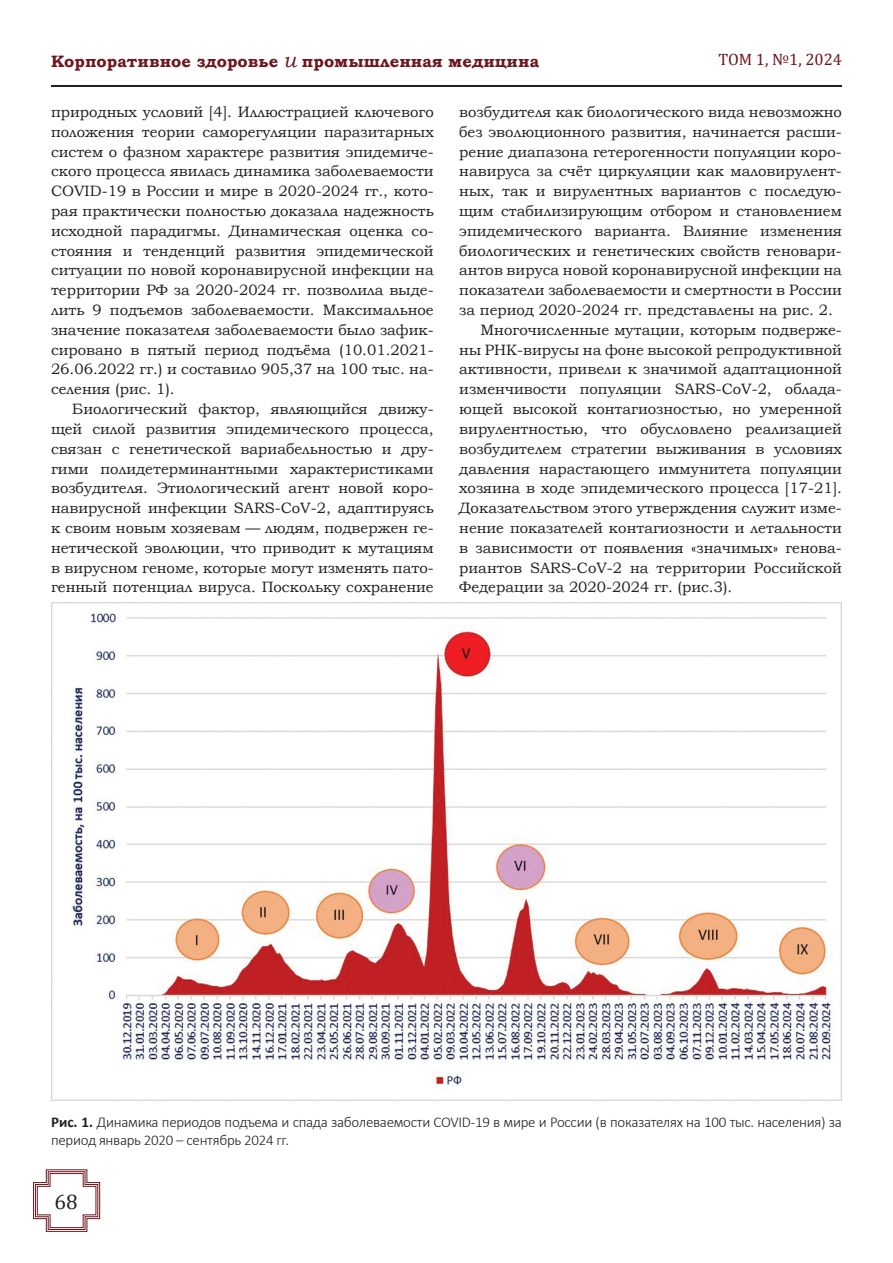
<style>
.page{position:relative;width:893px;height:1263px;background:#fff}
.page>*{position:absolute;margin:0;border:0;box-sizing:border-box;transform-origin:0 0}
.t1{font:21px "Cambria";color:#231f20}
.t2{font:700 16.5px "Bookman Old Style";color:#6e161d}
.t3{font:16.5px "Cambria";color:#6e161d}
.клинический_пример_т{font:15px/19.8px "Bookman Old Style";color:#231f20;text-align:justify}
.t4{font:300 15px/18px "Calibri";letter-spacing:-.02em;color:#231f20}
.s1{font-weight:400;font-style:italic;font-size:21px}
.s2{font-weight:700}
</style>
<div class="page">
<svg style="left:33px;top:1169px;width:67px;height:63px"></svg>
<hr style="left:51px;top:85px;width:791px;height:1px;background:#231f20">
<hr style="left:51px;top:86px;width:791px;height:1px;background:#231f20">
<img style="left:51px;top:603px;width:791px;height:497px">
<p class="t2" style="left:51px;top:49px;width:490px">Корпоративное здоровье <span class="s1">и</span> промышленная медицина</p>
<p class="t3" style="left:718px;top:49px;width:125px">ТОМ 1, №1, 2024</p>
<p class="клинический_пример_т" style="left:51px;top:102px;width:384px">природных условий [4]. Иллюстрацией ключевого положения теории саморегуляции паразитарных систем о фазном характере развития эпидемиче&shy;ского процесса явилась динамика заболеваемости COVID-19 в России и мире в 2020-2024 гг., кото&shy;рая практически полностью доказала надежность исходной парадигмы. Динамическая оценка со&shy;стояния и тенденций развития эпидемической ситуации по новой коронавирусной инфекции на территории РФ за 2020-2024 гг. позволила выде&shy;лить 9 подъемов заболеваемости. Максимальное значение показателя заболеваемости было зафик&shy;сировано в пятый период подъёма (10.01.2021- 26.06.2022 гг.) и составило 905,37 на 100 тыс. на&shy;селения (рис. 1).</p>
<p class="клинический_пример_т" style="left:51px;top:399px;width:384px;text-indent:21px">Биологический фактор, являющийся движу&shy;щей силой развития эпидемического процесса, связан с генетической вариабельностью и дру&shy;гими полидетерминантными характеристиками возбудителя. Этиологический агент новой коро&shy;навирусной инфекции SARS-CoV-2, адаптируясь к своим новым хозяевам — людям, подвержен ге&shy;нетической эволюции, что приводит к мутациям в вирусном геноме, которые могут изменять пато&shy;генный потенциал вируса. Поскольку сохранение</p>
<p class="клинический_пример_т" style="left:459px;top:102px;width:384px">возбудителя как биологического вида невозможно без эволюционного развития, начинается расши&shy;рение диапазона гетерогенности популяции коро&shy;навируса за счёт циркуляции как маловирулент&shy;ных, так и вирулентных вариантов с последую&shy;щим стабилизирующим отбором и становлением эпидемического варианта. Влияние изменения биологических и генетических свойств геновари&shy;антов вируса новой коронавирусной инфекции на показатели заболеваемости и смертности в России за период 2020-2024 гг. представлены на рис. 2.</p>
<p class="клинический_пример_т" style="left:459px;top:320px;width:384px;text-indent:21px">Многочисленные мутации, которым подверже&shy;ны РНК-вирусы на фоне высокой репродуктивной активности, привели к значимой адаптационной изменчивости популяции SARS-CoV-2, облада&shy;ющей высокой контагиозностью, но умеренной вирулентностью, что обусловлено реализацией возбудителем стратегии выживания в условиях давления нарастающего иммунитета популяции хозяина в ходе эпидемического процесса [17-21].<br>Доказательством этого утверждения служит изме&shy;нение показателей контагиозности и летальности в зависимости от появления «значимых» генова&shy;риантов SARS-CoV-2 на территории Российской Федерации за 2020-2024 гг. (рис.3).</p>
<p class="t4" style="left:51px;top:1113px;width:792px"><span class="s2">Рис. 1.</span> Динамика периодов подъема и спада заболеваемости COVID-19 в мире и России (в показателях на 100 тыс. населения) за период январь 2020 – сентябрь 2024 гг.</p>
<h1 class="t1" style="left:55px;top:1189px;width:25px">68</h1>
</div>
